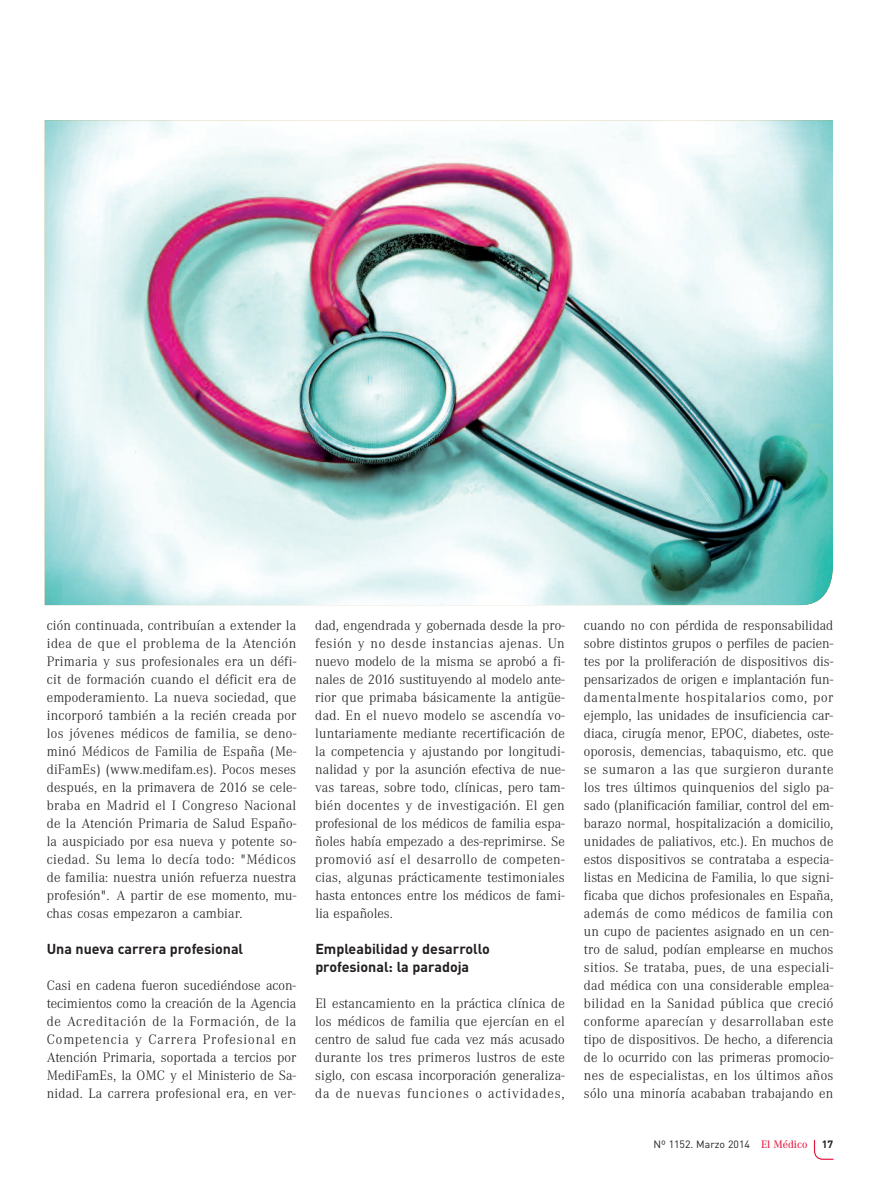
<style>
.page{position:relative;width:893px;height:1191px;background:#fff}
.page>*{position:absolute;margin:0;border:0;box-sizing:border-box;transform-origin:0 0}
.t1{font:300 14.25px/18px "Corporate A";letter-spacing:.01em;color:#231f20;text-align:justify}
.t2{font:700 14.25px/18px "DIN";color:#231f20}
.t3{font:10.5px "DIN";color:#231f20}
.t4{font:700 10.5px "DIN";color:#231f20}
.s1{font-family:"Corporate A";font-weight:500;font-size:11.25px;color:#e4183e}
</style>
<div class="page">
<svg style="left:813px;top:1139px;width:21px;height:21px"></svg>
<img style="left:45px;top:120px;width:788px;height:485px">
<p class="t1" style="left:47px;top:616px;width:251px">ción continuada, contribuían a extender la idea de que el problema de la Atención Primaria y sus profesionales era un défi&shy;cit de formación cuando el déficit era de empoderamiento. La nueva sociedad, que incorporó también a la recién creada por los jóvenes médicos de familia, se deno&shy;minó Médicos de Familia de España (Me&shy;diFamEs) (www.medifam.es). Pocos meses después, en la primavera de 2016 se cele&shy;braba en Madrid el I Congreso Nacional de la Atención Primaria de Salud Españo&shy;la auspiciado por esa nueva y potente so&shy;ciedad. Su lema lo decía todo: "Médicos de familia: nuestra unión refuerza nuestra profesión". A partir de ese momento, mu&shy;chas cosas empezaron a cambiar.</p>
<p class="t2" style="left:47px;top:940px;width:198px">Una nueva carrera profesional</p>
<p class="t1" style="left:47px;top:976px;width:251px">Casi en cadena fueron sucediéndose acon&shy;tecimientos como la creación de la Agencia de Acreditación de la Formación, de la Competencia y Carrera Profesional en Atención Primaria, soportada a tercios por MediFamEs, la OMC y el Ministerio de Sa&shy;nidad. La carrera profesional era, en ver-</p>
<p class="t1" style="left:315px;top:616px;width:251px">dad, engendrada y gobernada desde la pro&shy;fesión y no desde instancias ajenas. Un nuevo modelo de la misma se aprobó a fi&shy;nales de 2016 sustituyendo al modelo ante&shy;rior que primaba básicamente la antigüe&shy;dad. En el nuevo modelo se ascendía vo&shy;luntariamente mediante recertificación de la competencia y ajustando por longitudi&shy;nalidad y por la asunción efectiva de nue&shy;vas tareas, sobre todo, clínicas, pero tam&shy;bién docentes y de investigación. El gen profesional de los médicos de familia espa&shy;ñoles había empezado a des-reprimirse. Se promovió así el desarrollo de competen&shy;cias, algunas prácticamente testimoniales hasta entonces entre los médicos de fami&shy;lia españoles.</p>
<p class="t2" style="left:315px;top:940px;width:176px">Empleabilidad y desarrollo profesional: la paradoja</p>
<p class="t1" style="left:315px;top:994px;width:251px">El estancamiento en la práctica clínica de los médicos de familia que ejercían en el centro de salud fue cada vez más acusado durante los tres primeros lustros de este siglo, con escasa incorporación generaliza&shy;da de nuevas funciones o actividades,</p>
<p class="t1" style="left:584px;top:616px;width:251px">cuando no con pérdida de responsabilidad sobre distintos grupos o perfiles de pacien&shy;tes por la proliferación de dispositivos dis&shy;pensarizados de origen e implantación fun&shy;damentalmente hospitalarios como, por ejemplo, las unidades de insuficiencia car&shy;diaca, cirugía menor, EPOC, diabetes, oste&shy;oporosis, demencias, tabaquismo, etc. que se sumaron a las que surgieron durante los tres últimos quinquenios del siglo pa&shy;sado (planificación familiar, control del em&shy;barazo normal, hospitalización a domicilio, unidades de paliativos, etc.). En muchos de estos dispositivos se contrataba a especia&shy;listas en Medicina de Familia, lo que signi&shy;ficaba que dichos profesionales en España, además de como médicos de familia con un cupo de pacientes asignado en un cen&shy;tro de salud, podían emplearse en muchos sitios. Se trataba, pues, de una especiali&shy;dad médica con una considerable emplea&shy;bilidad en la Sanidad pública que creció conforme aparecían y desarrollaban este tipo de dispositivos. De hecho, a diferencia de lo ocurrido con las primeras promocio&shy;nes de especialistas, en los últimos años sólo una minoría acababan trabajando en</p>
<p class="t3" style="left:653px;top:1138px;width:156px">Nº 1152. Marzo 2014 <span class="s1">El Médico</span></p>
<p class="t4" style="left:822px;top:1138px;width:13px">17</p>
</div>
